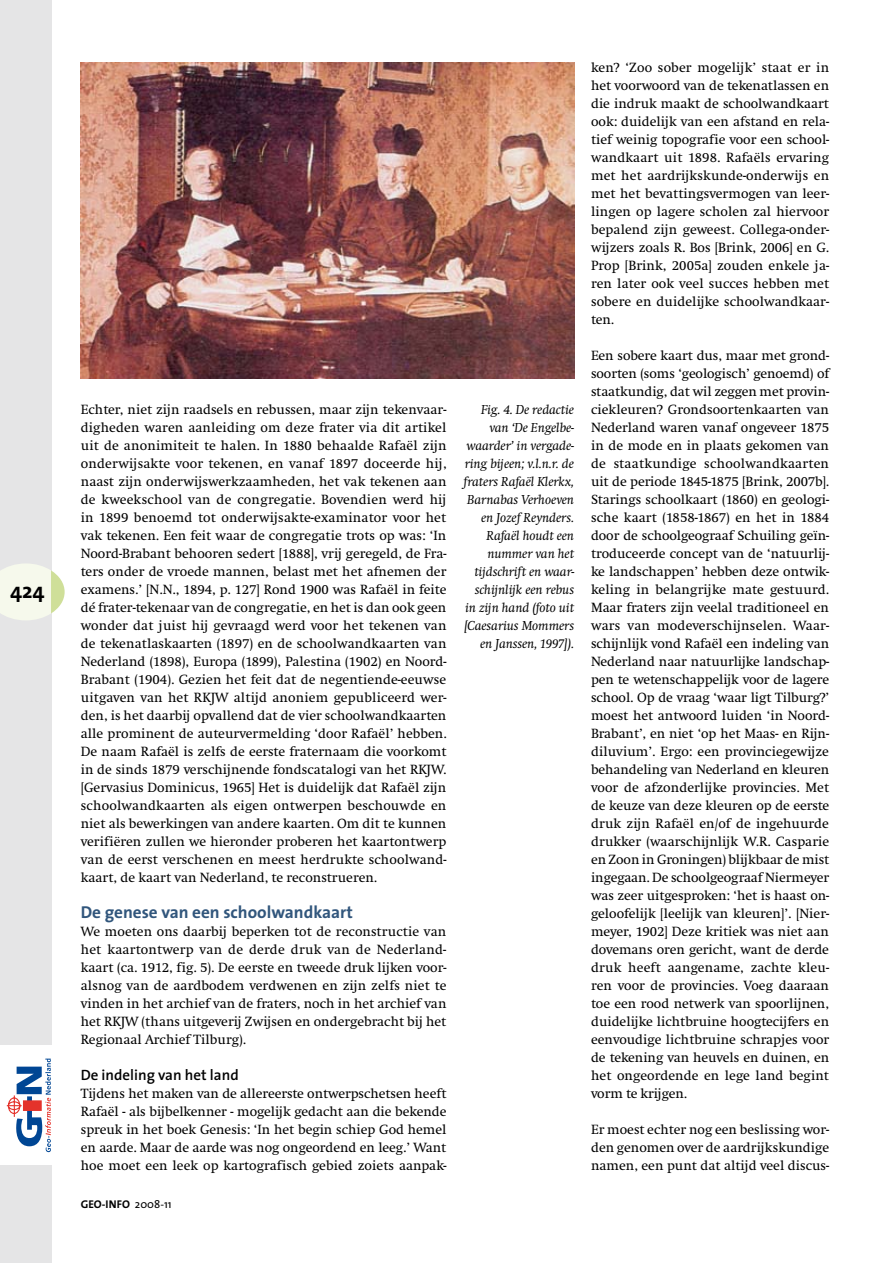
<style>
.page{position:relative;width:893px;height:1263px;background:#fff}
.page>*{position:absolute;margin:0;border:0;box-sizing:border-box;transform-origin:0 0}
.t1{font:700 21.75px "The Sans";color:#000}
.t2{font:700 17.25px "The Sans";color:#31567c}
.t3{font:600 15px "The Sans";color:#000}
.t4{font:13.8px/18px "Swift";color:#000;text-align:justify}
.t5{font:italic 13.5px/18px "Swift";letter-spacing:-.005em;color:#000;text-align:right}
.t6{font:700 11.25px "The Sans";color:#000}
.s1{font-weight:400}
</style>
<div class="page">
<div style="left:0;top:0;width:51px;height:1263px;background:#e5e5e6"></div>
<div style="left:0;top:1045px;width:51px;height:119px;background:#fff"></div>
<svg style="left:7px;top:1058px;width:44px;height:94px"></svg>
<svg style="left:0;top:563px;width:65px;height:57px"></svg>
<img style="left:81px;top:63px;width:493px;height:315px">
<h1 class="t1" style="left:10px;top:573px;width:36px">424</h1>
<p class="t4" style="left:81px;top:401px;width:367px">Echter, niet zijn raadsels en rebussen, maar zijn tekenvaar&shy;digheden waren aanleiding om deze frater via dit artikel uit de anonimiteit te halen. In 1880 behaalde Rafaël zijn onderwijsakte voor tekenen, en vanaf 1897 doceerde hij, naast zijn onderwijswerkzaamheden, het vak tekenen aan de kweekschool van de congregatie. Bovendien werd hij in 1899 benoemd tot onderwijsakte-examinator voor het vak tekenen. Een feit waar de congregatie trots op was: ‘In Noord-Brabant behooren sedert [1888], vrij geregeld, de Fra&shy;ters onder de vroede mannen, belast met het afnemen der examens.’ [N.N., 1894, p. 127] Rond 1900 was Rafaël in feite dé frater-tekenaar van de congregatie, en het is dan ook geen wonder dat juist hij gevraagd werd voor het tekenen van de tekenatlaskaarten (1897) en de schoolwandkaarten van Nederland (1898), Europa (1899), Palestina (1902) en Noord-Brabant (1904). Gezien het feit dat de negentiende-eeuwse uitgaven van het RKJW altijd anoniem gepubliceerd wer&shy;den, is het daarbij opvallend dat de vier schoolwandkaarten alle prominent de auteurvermelding ‘door Rafaël’ hebben.<br>De naam Rafaël is zelfs de eerste fraternaam die voorkomt in de sinds 1879 verschijnende fondscatalogi van het RKJW. [Gervasius Dominicus, 1965] Het is duidelijk dat Rafaël zijn schoolwandkaarten als eigen ontwerpen beschouwde en niet als bewerkingen van andere kaarten. Om dit te kunnen verifiëren zullen we hieronder proberen het kaartontwerp van de eerst verschenen en meest herdrukte schoolwand&shy;kaart, de kaart van Nederland, te reconstrueren.</p>
<p class="t2" style="left:81px;top:898px;width:274px">De genese van een schoolwandkaart</p>
<p class="t4" style="left:81px;top:923px;width:367px">We moeten ons daarbij beperken tot de reconstructie van het kaartontwerp van de derde druk van de Nederland&shy;kaart (ca. 1912, fig. 5). De eerste en tweede druk lijken voor&shy;alsnog van de aardbodem verdwenen en zijn zelfs niet te vinden in het archief van de fraters, noch in het archief van het RKJW (thans uitgeverij Zwijsen en ondergebracht bij het Regionaal Archief Tilburg).</p>
<p class="t3" style="left:81px;top:1062px;width:159px">De indeling van het land</p>
<p class="t4" style="left:81px;top:1085px;width:367px">Tijdens het maken van de allereerste ontwerpschetsen heeft Rafaël - als bijbelkenner - mogelijk gedacht aan die bekende spreuk in het boek Genesis: ‘In het begin schiep God hemel en aarde. Maar de aarde was nog ongeordend en leeg.’ Want hoe moet een leek op kartografisch gebied zoiets aanpak-</p>
<p class="t6" style="left:81px;top:1195px;width:92px">GEO-INFO <span class="s1">2008-11</span></p>
<p class="t5" style="left:463px;top:401px;width:112px">Fig. 4. De redactie van ‘De Engelbe&shy;waarder’ in vergade&shy;ring bijeen; v.l.n.r. de fraters Rafaël Klerkx,<br>Barnabas Verhoeven en Jozef Reynders.<br>Rafaël houdt een nummer van het tijdschrift en waar&shy;schijnlijk een rebus in zijn hand (foto uit [Caesarius Mommers en Janssen, 1997]).</p>
<p class="t4" style="left:591px;top:59px;width:240px">ken? ‘Zoo sober mogelijk’ staat er in het voorwoord van de tekenatlassen en die indruk maakt de schoolwandkaart ook: duidelijk van een afstand en rela&shy;tief weinig topografie voor een school&shy;wandkaart uit 1898. Rafaëls ervaring met het aardrijkskunde-onderwijs en met het bevattingsvermogen van leer&shy;lingen op lagere scholen zal hiervoor bepalend zijn geweest. Collega-onder&shy;wijzers zoals R. Bos [Brink, 2006] en G.<br>Prop [Brink, 2005a] zouden enkele ja&shy;ren later ook veel succes hebben met sobere en duidelijke schoolwandkaar&shy;ten.</p>
<p class="t4" style="left:591px;top:347px;width:240px">Een sobere kaart dus, maar met grond&shy;soorten (soms ‘geologisch’ genoemd) of staatkundig, dat wil zeggen met provin&shy;ciekleuren? Grondsoortenkaarten van Nederland waren vanaf ongeveer 1875 in de mode en in plaats gekomen van de staatkundige schoolwandkaarten uit de periode 1845-1875 [Brink, 2007b].<br>Starings schoolkaart (1860) en geologi&shy;sche kaart (1858-1867) en het in 1884 door de schoolgeograaf Schuiling geïn&shy;troduceerde concept van de ‘natuurlij&shy;ke landschappen’ hebben deze ontwik&shy;keling in belangrijke mate gestuurd.<br>Maar fraters zijn veelal traditioneel en wars van modeverschijnselen. Waar&shy;schijnlijk vond Rafaël een indeling van Nederland naar natuurlijke landschap&shy;pen te wetenschappelijk voor de lagere school. Op de vraag ‘waar ligt Tilburg?’ moest het antwoord luiden ‘in Noord-Brabant’, en niet ‘op het Maas- en Rijn&shy;diluvium’. Ergo: een provinciegewijze behandeling van Nederland en kleuren voor de afzonderlijke provincies. Met de keuze van deze kleuren op de eerste druk zijn Rafaël en/of de ingehuurde drukker (waarschijnlijk W.R. Casparie en Zoon in Groningen) blijkbaar de mist ingegaan. De schoolgeograaf Niermeyer was zeer uitgesproken: ‘het is haast on&shy;geloofelijk [leelijk van kleuren]’. [Nier&shy;meyer, 1902] Deze kritiek was niet aan dovemans oren gericht, want de derde druk heeft aangename, zachte kleu&shy;ren voor de provincies. Voeg daaraan toe een rood netwerk van spoorlijnen, duidelijke lichtbruine hoogtecijfers en eenvoudige lichtbruine schrapjes voor de tekening van heuvels en duinen, en het ongeordende en lege land begint vorm te krijgen.</p>
<p class="t4" style="left:591px;top:1121px;width:240px">Er moest echter nog een beslissing wor&shy;den genomen over de aardrijkskundige namen, een punt dat altijd veel discus-</p>
</div>
